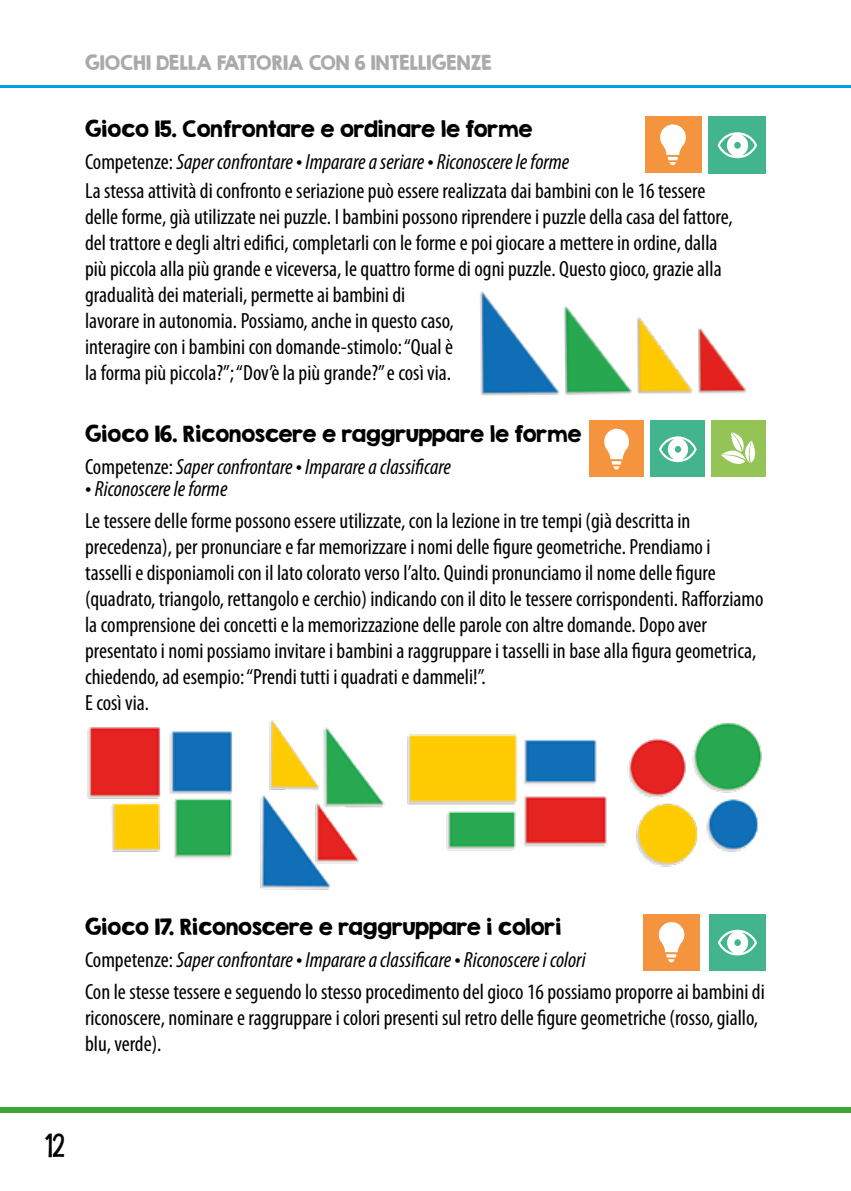
<style>
.page{position:relative;width:851px;height:1191px;background:#fff}
.page>*{position:absolute;margin:0;border:0;box-sizing:border-box;transform-origin:0 0}
.t1{font:24px "KG She Persisted";color:#000}
.t2{font:condensed 22px/26px "Myriad Pro";color:#000}
.t3{font:italic condensed 22px "Myriad Pro";color:#000}
.t4{font:20px "KG Second Chances Solid";color:#000}
.t5{font:18px "KG Second Chances Solid";color:#aaa}
.s1{font-style:normal}
.s2{font-size:24px}
.s3{font-style:italic}
.s4{font-style:italic;font-size:24px}
</style>
<div class="page">
<hr style="left:0;top:85px;width:850px;height:3px;background:#009fe3">
<div style="left:0;top:1107px;width:850px;height:5px;background:#3fa535"></div>
<div style="left:711px;top:420px;width:54px;height:57px;background:#94c356"></div>
<svg style="left:721px;top:432px;width:35px;height:32px"></svg>
<div style="left:708px;top:116px;width:57px;height:57px;background:#42b48e"></div>
<svg style="left:717px;top:132px;width:40px;height:26px"></svg>
<div style="left:650px;top:420px;width:55px;height:57px;background:#42b48e"></div>
<svg style="left:659px;top:436px;width:37px;height:26px"></svg>
<div style="left:589px;top:420px;width:54px;height:57px;background:#f4943f"></div>
<svg style="left:604px;top:429px;width:25px;height:40px"></svg>
<div style="left:644px;top:116px;width:57px;height:57px;background:#f4943f"></div>
<svg style="left:660px;top:124px;width:25px;height:41px"></svg>
<img style="left:480px;top:291px;width:267px;height:105px">
<img style="left:87px;top:720px;width:675px;height:170px">
<div style="left:709px;top:914px;width:56px;height:56px;background:#42b48e"></div>
<svg style="left:718px;top:929px;width:39px;height:26px"></svg>
<div style="left:643px;top:914px;width:56px;height:56px;background:#f4943f"></div>
<svg style="left:658px;top:922px;width:26px;height:40px"></svg>
<p class="t5" style="left:85px;top:51px;width:408px">GIOCHI DELLA FATTORIA CON 6 INTELLIGENZE</p>
<p class="t4" style="left:85px;top:116px;width:449px">Gioco 15. Confrontare e ordinare le forme</p>
<p class="t3" style="left:85px;top:149px;width:485px"><span class="s1">Competenze:</span> Saper confrontare <span class="s2">•</span> Imparare a seriare <span class="s2">•</span> Riconoscere le forme</p>
<p class="t2" style="left:85px;top:178px;width:649px">La stessa attività di confronto e seriazione può essere realizzata dai bambini con le 16 tessere delle forme, già utilizzate nei puzzle. I bambini possono riprendere i puzzle della casa del fattore, del trattore e degli altri edifici, completarli con le forme e poi giocare a mettere in ordine, dalla più piccola alla più grande e viceversa, le quattro forme di ogni puzzle. Questo gioco, grazie alla gradualità dei materiali, permette ai bambini di<br>lavorare in autonomia. Possiamo, anche in questo caso,<br>interagire con i bambini con domande-stimolo: “Qual è<br>la forma più piccola?”; “Dov’è la più grande?” e così via.</p>
<p class="t4" style="left:85px;top:420px;width:498px">Gioco 16. Riconoscere e raggruppare le forme</p>
<p class="t3" style="left:85px;top:453px;width:367px"><span class="s1">Competenze:</span> Saper confrontare <span class="s2">•</span> Imparare a classificare</p>
<p class="t3" style="left:85px;top:475px;width:144px"><span class="s2">•</span> Riconoscere le forme</p>
<p class="t2" style="left:85px;top:507px;width:680px">Le tessere delle forme possono essere utilizzate, con la lezione in tre tempi (già descritta in precedenza), per pronunciare e far memorizzare i nomi delle figure geometriche. Prendiamo i<br>tasselli e disponiamoli con il lato colorato verso l’alto. Quindi pronunciamo il nome delle figure (quadrato, triangolo, rettangolo e cerchio) indicando con il dito le tessere corrispondenti. Rafforziamo la comprensione dei concetti e la memorizzazione delle parole con altre domande. Dopo aver presentato i nomi possiamo invitare i bambini a raggruppare i tasselli in base alla figura geometrica, chiedendo, ad esempio: “Prendi tutti i quadrati e dammeli!”.<br>E così via.</p>
<p class="t4" style="left:85px;top:914px;width:478px">Gioco 17. Riconoscere e raggruppare i colori</p>
<p class="t2" style="left:85px;top:944px;width:681px;line-height:32.2px">Competenze: <span class="s3">Saper confrontare</span> <span class="s4">•</span> <span class="s3">Imparare a classificare</span> <span class="s4">•</span> <span class="s3">Riconoscere i colori<br></span>Con le stesse tessere e seguendo lo stesso procedimento del gioco 16 possiamo proporre ai bambini di</p>
<p class="t2" style="left:85px;top:1005px;width:674px">riconoscere, nominare e raggruppare i colori presenti sul retro delle figure geometriche (rosso, giallo, blu, verde).</p>
<p class="t1" style="left:45px;top:1127px;width:21px">12</p>
</div>
